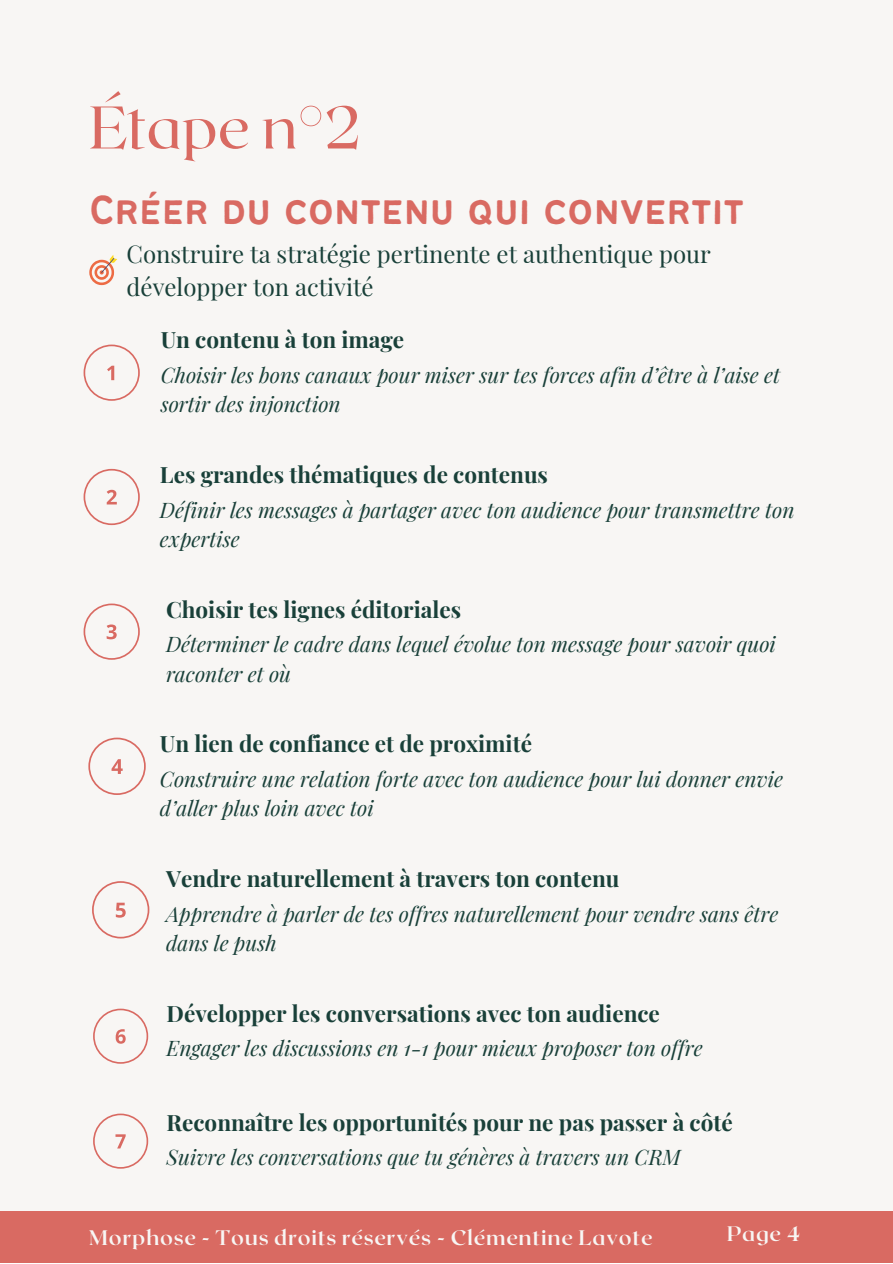
<style>
.page{position:relative;width:893px;height:1264px;background:#fff}
.page>*{position:absolute;margin:0;border:0;box-sizing:border-box;transform-origin:0 0}
.t1{font:60px "Roxborough CF";color:#d96a62}
.t2{font:45px "Bantayog";color:#d96a62}
.t3{font:24px/32.5px "Playfair Display";color:#194039}
.t4{font:700 22.5px "Playfair Display";color:#194039}
.t5{font:italic 21px/29.2px "Playfair Display";color:#194039}
.t6{font:700 21px "Roxborough CF";letter-spacing:.035em;color:#f8f6f4}
</style>
<div class="page">
<div style="left:0;top:0;width:892px;height:1262px;background:#f8f6f4"></div>
<svg style="left:89px;top:255px;width:28px;height:30px"></svg>
<div style="left:0;top:1211px;width:892px;height:51px;background:#d96a62"></div>
<svg style="left:84px;top:344px;width:56px;height:57px"></svg>
<svg style="left:84px;top:469px;width:56px;height:56px"></svg>
<svg style="left:84px;top:603px;width:56px;height:56px"></svg>
<svg style="left:88px;top:737px;width:58px;height:58px"></svg>
<svg style="left:92px;top:881px;width:57px;height:57px"></svg>
<svg style="left:93px;top:1008px;width:55px;height:55px"></svg>
<svg style="left:93px;top:1113px;width:55px;height:55px"></svg>
<h1 class="t1" style="left:89px;top:88px;width:273px">Étape n°2</h1>
<h2 class="t2" style="left:89px;top:192px;width:656px">Créer du contenu qui convertit</h2>
<p class="t3" style="left:127px;top:237px;width:585px">Construire ta stratégie pertinente et authentique pour développer ton activité</p>
<p class="t4" style="left:161px;top:324px;width:245px">Un contenu à ton image</p>
<p class="t5" style="left:161px;top:359px;width:621px">Choisir les bons canaux pour miser sur tes forces afin d’être à l’aise et sortir des injonction</p>
<p class="t4" style="left:160px;top:459px;width:389px">Les grandes thématiques de contenus</p>
<p class="t5" style="left:160px;top:494px;width:636px">Définir les messages à partager avec ton audience pour transmettre ton expertise</p>
<p class="t4" style="left:166px;top:593px;width:297px">Choisir tes lignes éditoriales</p>
<p class="t5" style="left:166px;top:629px;width:611px">Déterminer le cadre dans lequel évolue ton message pour savoir quoi raconter et où</p>
<p class="t4" style="left:160px;top:728px;width:373px">Un lien de confiance et de proximité</p>
<p class="t5" style="left:160px;top:763px;width:624px">Construire une relation forte avec ton audience pour lui donner envie d’aller plus loin avec toi</p>
<p class="t4" style="left:166px;top:862px;width:455px">Vendre naturellement à travers ton contenu</p>
<p class="t5" style="left:166px;top:898px;width:614px">Apprendre à parler de tes offres naturellement pour vendre sans être dans le push</p>
<p class="t4" style="left:166px;top:997px;width:495px">Développer les conversations avec ton audience</p>
<p class="t5" style="left:166px;top:1032px;width:537px">Engager les discussions en 1-1 pour mieux proposer ton offre</p>
<p class="t4" style="left:166px;top:1106px;width:567px">Reconnaître les opportunités pour ne pas passer à côté</p>
<p class="t5" style="left:166px;top:1141px;width:515px">Suivre les conversations que tu génères à travers un CRM</p>
<p class="t6" style="left:89px;top:1223px;width:565px">Morphose - Tous droits réservés - Clémentine Lavote</p>
<p class="t6" style="left:726px;top:1220px;width:75px">Page 4</p>
</div>
